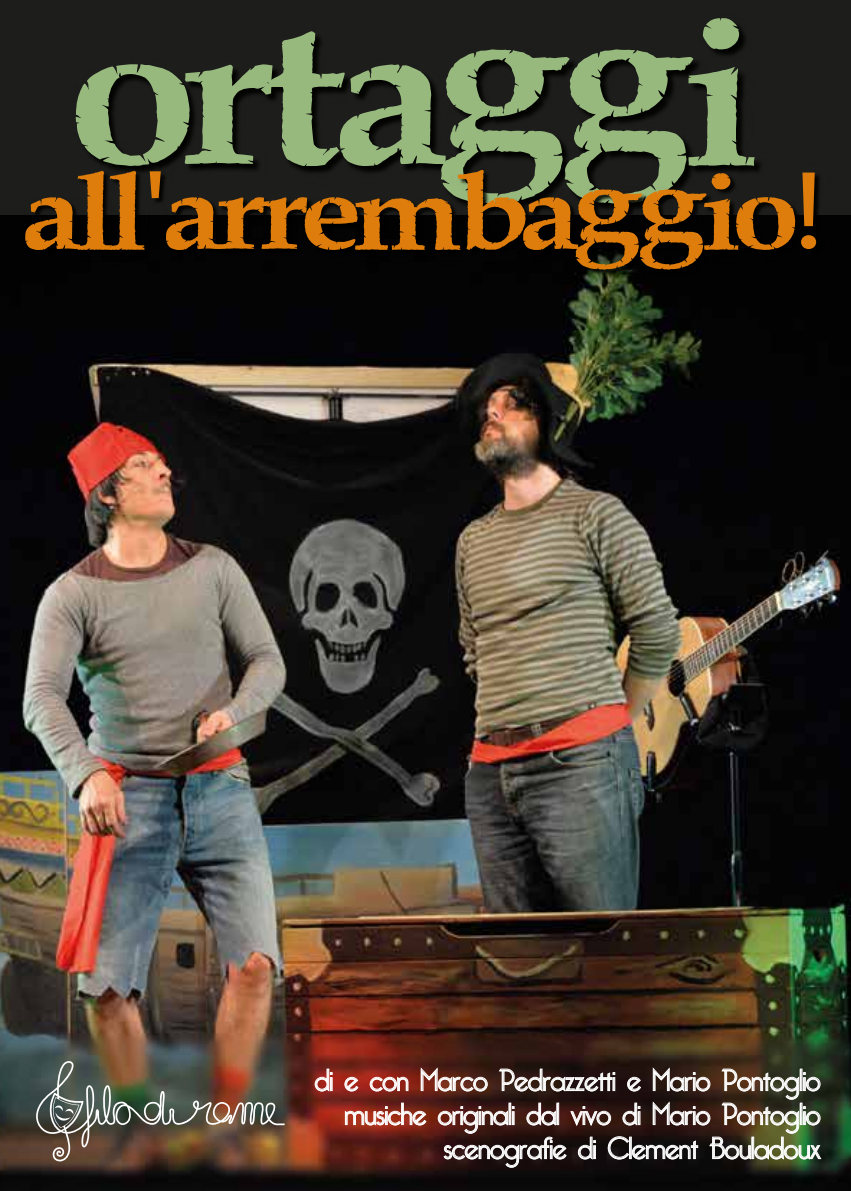
<style>
.page{position:relative;width:851px;height:1191px;background:#fff}
.page>*{position:absolute;margin:0;border:0;box-sizing:border-box;transform-origin:0 0}
.t1{font:215px "Pirates Bay";color:#97b97e;scale:1.14 1}
.t2{font:111.6px "Pirates Bay";color:#de7d0b;scale:1.14 1}
.t3{font:300 30px/34px "Bellerose";letter-spacing:-.01em;color:#fff;text-align:right}
.s1{font-family:"Myriad Pro"}
</style>
<div class="page">
<img style="left:0;top:0;width:850px;height:1191px">
<img style="left:75px;top:0;width:690px;height:152px">
<svg style="left:315px;top:1068px;width:17px;height:23px"></svg>
<img style="left:344px;top:1067px;width:477px;height:100px">
<img style="left:24px;top:152px;width:807px;height:132px">
<img style="left:36px;top:1060px;width:248px;height:101px">
<h1 class="t1" style="left:78px;top:-18px;width:592px">ortaggi</h1>
<h2 class="t2" style="left:26px;top:154px;width:700px">all<span class="s1">'</span>arrembaggio<span class="s1">!</span></h2>
<p class="t3" style="left:314px;top:1063px;width:507px">di e con Marco Pedrazzetti e Mario Pontoglio musiche originali dal vivo di Mario Pontoglio scenografie di Clement Bouladoux</p>
</div>
